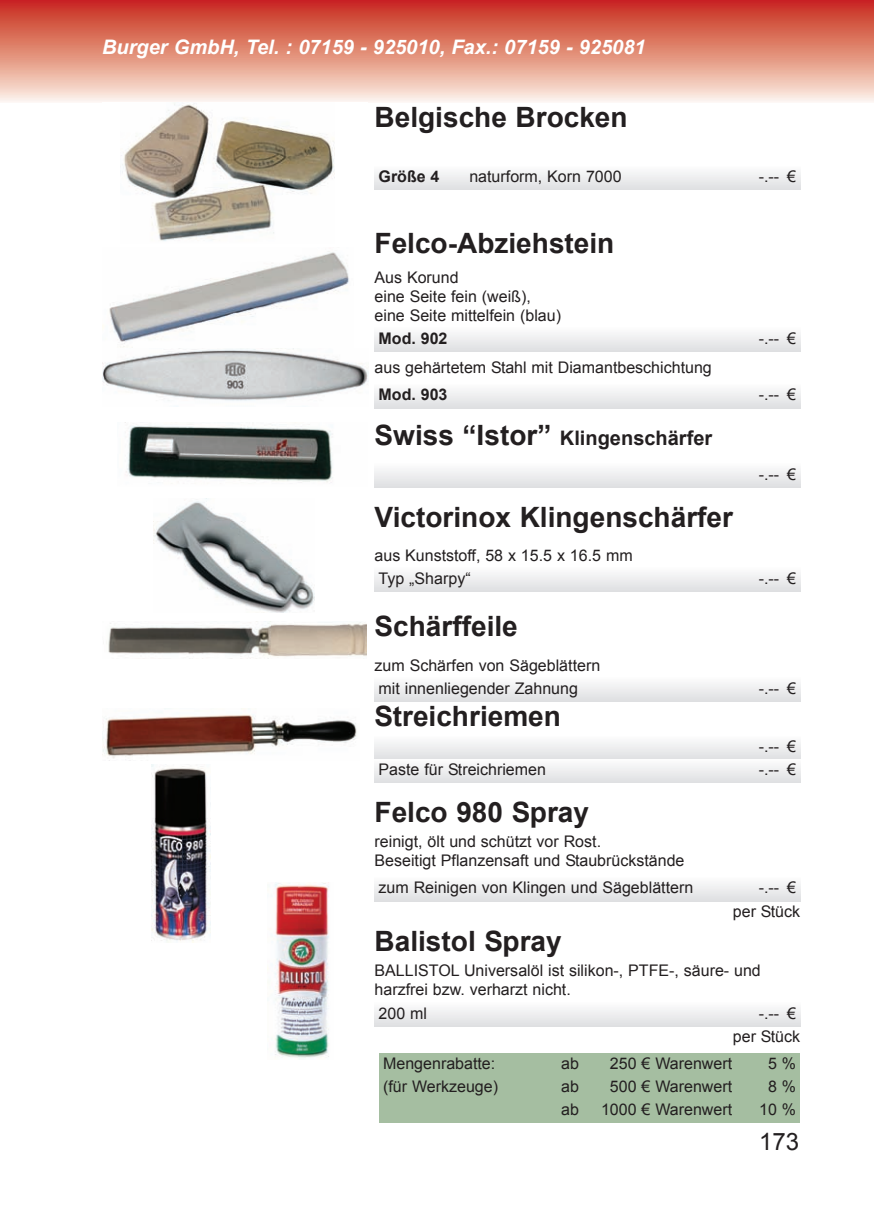
<style>
.page{position:relative;width:874px;height:1225px;background:#fff}
.page>*{position:absolute;margin:0;border:0;box-sizing:border-box;transform-origin:0 0}
.t1{font:700 28px "Arial";color:#231f20}
.t2{font:24px "Arial";color:#231f20}
.t3{font:italic 700 20px "Arial";color:#fff}
.t4{font:700 20px "Arial";color:#231f20}
.t5{font:16px/19.2px "Arial";color:#231f20}
.t6{font:700 16px "Arial";color:#231f20}
.s1{font-size:28px}
</style>
<div class="page">
<svg style="left:0;top:0;width:873px;height:102px;background:#e18b7a"></svg>
<div style="left:374px;top:166px;width:91px;height:24px;background:linear-gradient(to right,#ededee,#ededee)"></div>
<div style="left:465px;top:166px;width:232px;height:24px;background:linear-gradient(to right,#ededee,#ededee)"></div>
<div style="left:697px;top:166px;width:85px;height:24px;background:linear-gradient(to right,#ededee,#ededee)"></div>
<div style="left:782px;top:166px;width:17px;height:24px;background:linear-gradient(to bottom,#fcfcfc,#e0e1e3)"></div>
<img style="left:121px;top:103px;width:213px;height:138px">
<div style="left:374px;top:328px;width:91px;height:23px;background:linear-gradient(to right,#edeeef,#edeeef)"></div>
<div style="left:465px;top:328px;width:232px;height:23px;background:linear-gradient(to right,#edeeef,#edeeef)"></div>
<div style="left:697px;top:328px;width:85px;height:23px;background:linear-gradient(to right,#edeeef,#edeeef)"></div>
<svg style="left:782px;top:334px;width:17px;height:17px"></svg>
<img style="left:102px;top:251px;width:247px;height:96px">
<img style="left:102px;top:708px;width:255px;height:51px">
<div style="left:374px;top:464px;width:91px;height:23px;background:linear-gradient(to right,#edeeef,#edeeef)"></div>
<div style="left:465px;top:464px;width:232px;height:23px;background:linear-gradient(to right,#edeeef,#edeeef)"></div>
<div style="left:697px;top:464px;width:85px;height:23px;background:linear-gradient(to right,#edeeef,#edeeef)"></div>
<svg style="left:782px;top:470px;width:17px;height:17px"></svg>
<img style="left:125px;top:422px;width:208px;height:61px">
<div style="left:374px;top:384px;width:91px;height:24px;background:linear-gradient(to right,#ededef,#ededef)"></div>
<div style="left:465px;top:384px;width:232px;height:24px;background:linear-gradient(to right,#ededef,#ededef)"></div>
<div style="left:697px;top:384px;width:85px;height:24px;background:linear-gradient(to right,#ededef,#ededef)"></div>
<div style="left:782px;top:384px;width:17px;height:24px;background:linear-gradient(to bottom,#fdfcfd,#e0e1e3)"></div>
<div style="left:374px;top:877px;width:323px;height:24px;background:linear-gradient(to right,#ededef,#ededef)"></div>
<div style="left:697px;top:877px;width:85px;height:24px;background:linear-gradient(to right,#ededef,#ededef)"></div>
<div style="left:782px;top:877px;width:17px;height:24px;background:linear-gradient(to bottom,#fdfcfd,#e0e1e3)"></div>
<img style="left:151px;top:764px;width:59px;height:178px">
<div style="left:374px;top:678px;width:323px;height:23px;background:linear-gradient(to right,#edeeef,#edeeef)"></div>
<div style="left:697px;top:678px;width:85px;height:23px;background:linear-gradient(to right,#edeeef,#edeeef)"></div>
<svg style="left:782px;top:684px;width:17px;height:17px"></svg>
<img style="left:108px;top:621px;width:258px;height:36px">
<img style="left:102px;top:348px;width:267px;height:53px">
<div style="left:374px;top:736px;width:323px;height:23px;background:linear-gradient(to right,#eeeeef,#eeeeef)"></div>
<div style="left:697px;top:736px;width:85px;height:23px;background:linear-gradient(to right,#eeefef,#eeeff0)"></div>
<svg style="left:782px;top:742px;width:17px;height:17px"></svg>
<div style="left:374px;top:759px;width:323px;height:24px;background:linear-gradient(to right,#ededef,#ededef)"></div>
<div style="left:697px;top:759px;width:85px;height:24px;background:linear-gradient(to right,#ededef,#ededef)"></div>
<div style="left:782px;top:759px;width:17px;height:24px;background:linear-gradient(to bottom,#fdfcfd,#e0e1e3)"></div>
<div style="left:379px;top:1053px;width:147px;height:23px;background:#a5bea1"></div>
<div style="left:526px;top:1053px;width:56px;height:23px;background:#a5bea1"></div>
<div style="left:582px;top:1053px;width:153px;height:23px;background:#a5bea1"></div>
<div style="left:735px;top:1053px;width:64px;height:23px;background:#a5bea1"></div>
<div style="left:379px;top:1076px;width:147px;height:23px;background:#a5bea1"></div>
<div style="left:526px;top:1076px;width:56px;height:23px;background:#a5bea1"></div>
<div style="left:582px;top:1076px;width:153px;height:23px;background:#a5bea1"></div>
<div style="left:735px;top:1076px;width:64px;height:23px;background:#a5bea1"></div>
<div style="left:379px;top:1099px;width:147px;height:24px;background:#a5bea1"></div>
<div style="left:526px;top:1099px;width:56px;height:24px;background:#a5bea1"></div>
<div style="left:582px;top:1099px;width:153px;height:24px;background:#a5bea1"></div>
<div style="left:735px;top:1099px;width:64px;height:24px;background:#a5bea1"></div>
<div style="left:374px;top:568px;width:323px;height:23px;background:linear-gradient(to right,#edeeef,#edeeef)"></div>
<div style="left:697px;top:568px;width:85px;height:23px;background:linear-gradient(to right,#edeeef,#edeeef)"></div>
<svg style="left:782px;top:574px;width:17px;height:17px"></svg>
<img style="left:154px;top:498px;width:160px;height:115px">
<div style="left:374px;top:1003px;width:323px;height:23px;background:linear-gradient(to right,#edeeef,#edeeef)"></div>
<div style="left:697px;top:1003px;width:85px;height:23px;background:linear-gradient(to right,#edeeef,#edeeef)"></div>
<svg style="left:782px;top:1009px;width:17px;height:17px"></svg>
<img style="left:267px;top:882px;width:62px;height:176px">
<p class="t3" style="left:102px;top:36px;width:544px">Burger GmbH, Tel. : 07159 - 925010, Fax.: 07159 - 925081</p>
<h1 class="t1" style="left:374px;top:102px;width:254px">Belgische Brocken</h1>
<p class="t6" style="left:378px;top:168px;width:62px">Größe 4</p>
<p class="t5" style="left:469px;top:167px;width:154px">naturform, Korn 7000</p>
<p class="t5" style="left:758px;top:167px;width:39px">-.-- €</p>
<h1 class="t1" style="left:374px;top:227px;width:241px">Felco-Abziehstein</h1>
<p class="t5" style="left:374px;top:268px;width:188px">Aus Korund<br>eine Seite fein (weiß), eine Seite mittelfein (blau)</p>
<p class="t6" style="left:378px;top:329px;width:70px">Mod. 902</p>
<p class="t5" style="left:758px;top:328px;width:39px">-.-- €</p>
<p class="t5" style="left:374px;top:358px;width:338px">aus gehärtetem Stahl mit Diamantbeschichtung</p>
<p class="t6" style="left:378px;top:386px;width:70px">Mod. 903</p>
<p class="t5" style="left:758px;top:385px;width:39px">-.-- €</p>
<p class="t4" style="left:374px;top:426px;width:339px"><span class="s1">Swiss “Istor”</span> Klingenschärfer</p>
<h1 class="t1" style="left:374px;top:501px;width:360px">Victorinox Klingenschärfer</h1>
<p class="t5" style="left:374px;top:544px;width:259px;line-height:22.6px">aus Kunststoff, 58 x 15.5 x 16.5 mm<br>Typ „Sharpy“</p>
<h1 class="t1" style="left:374px;top:611px;width:145px">Schärffeile</h1>
<p class="t5" style="left:374px;top:654px;width:227px;line-height:22.6px">zum Schärfen von Sägeblättern mit innenliegender Zahnung</p>
<h1 class="t1" style="left:374px;top:700px;width:188px">Streichriemen</h1>
<p class="t5" style="left:758px;top:464px;width:39px">-.-- €</p>
<p class="t5" style="left:758px;top:568px;width:39px">-.-- €</p>
<p class="t5" style="left:758px;top:678px;width:39px">-.-- €</p>
<p class="t5" style="left:758px;top:737px;width:39px">-.-- €</p>
<p class="t5" style="left:378px;top:760px;width:169px">Paste für Streichriemen</p>
<p class="t5" style="left:758px;top:760px;width:39px">-.-- €</p>
<h1 class="t1" style="left:374px;top:796px;width:216px">Felco 980 Spray</h1>
<p class="t5" style="left:374px;top:831px;width:311px">reinigt, ölt und schützt vor Rost.<br>Beseitigt Pflanzensaft und Staubrückstände</p>
<p class="t5" style="left:378px;top:878px;width:316px">zum Reinigen von Klingen und Sägeblättern</p>
<p class="t5" style="left:758px;top:878px;width:39px">-.-- €</p>
<p class="t5" style="left:732px;top:901px;width:69px">per Stück</p>
<h1 class="t1" style="left:374px;top:925px;width:189px">Balistol Spray</h1>
<p class="t5" style="left:374px;top:960px;width:387px">BALLISTOL Universalöl ist silikon-, PTFE-, säure- und harzfrei bzw. verharzt nicht.</p>
<p class="t5" style="left:378px;top:1003px;width:50px">200 ml</p>
<p class="t5" style="left:758px;top:1003px;width:39px">-.-- €</p>
<p class="t5" style="left:732px;top:1026px;width:69px">per Stück</p>
<p class="t5" style="left:383px;top:1053px;width:114px">Mengenrabatte:</p>
<p class="t5" style="left:561px;top:1053px;width:19px">ab</p>
<p class="t5" style="left:609px;top:1053px;width:124px">250 € Warenwert</p>
<p class="t5" style="left:767px;top:1053px;width:30px">5 %</p>
<p class="t5" style="left:383px;top:1077px;width:116px">(für Werkzeuge)</p>
<p class="t5" style="left:561px;top:1077px;width:19px">ab</p>
<p class="t5" style="left:609px;top:1077px;width:124px">500 € Warenwert</p>
<p class="t5" style="left:767px;top:1077px;width:30px">8 %</p>
<p class="t5" style="left:561px;top:1100px;width:19px">ab</p>
<p class="t5" style="left:600px;top:1100px;width:133px">1000 € Warenwert</p>
<p class="t5" style="left:758px;top:1100px;width:38px">10 %</p>
<h2 class="t2" style="left:758px;top:1128px;width:42px">173</h2>
</div>
